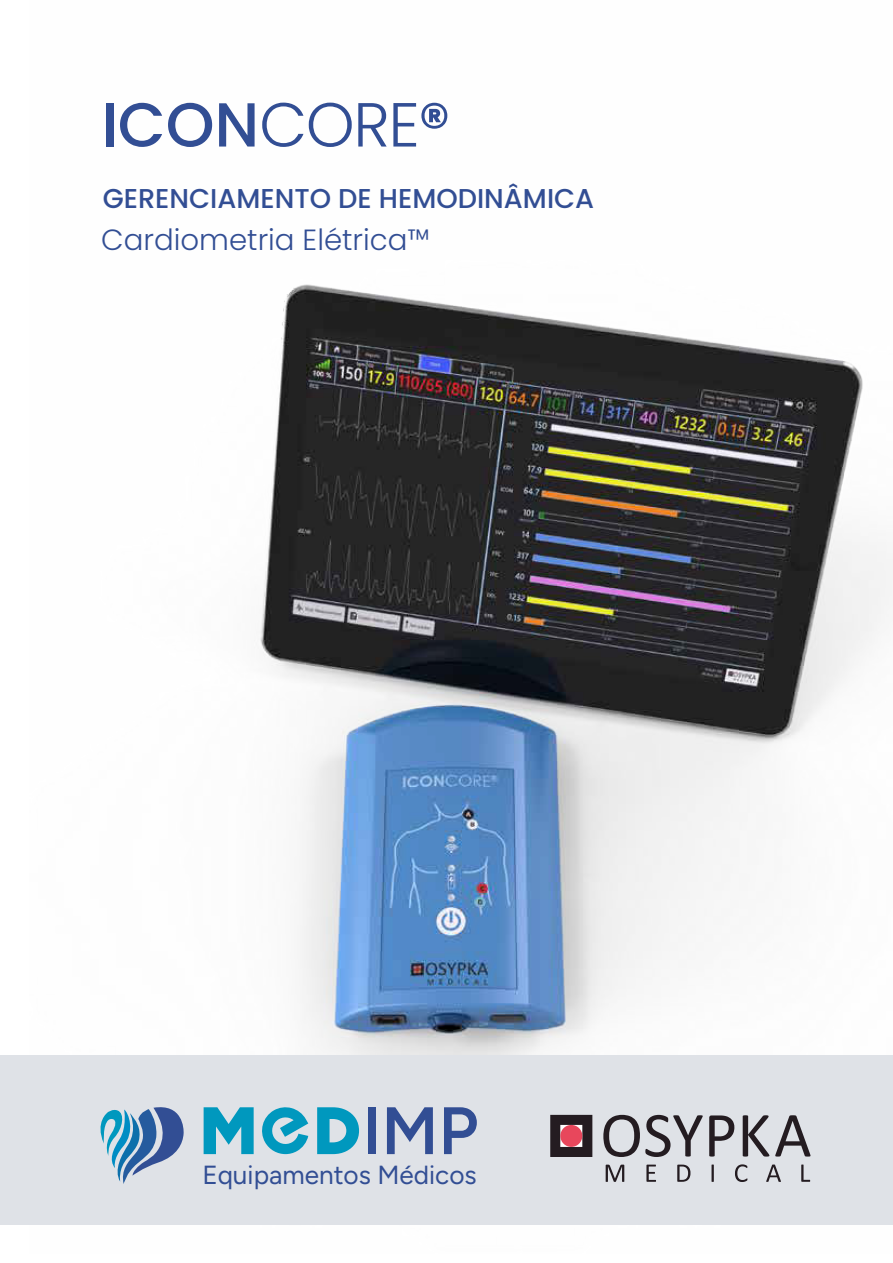
<style>
.page{position:relative;width:893px;height:1263px;background:#fff}
.page>*{position:absolute;margin:0;border:0;box-sizing:border-box;transform-origin:0 0}
.t1{font:500 62.1px "Poppins";color:#324e94}
.t2{font:300 29.25px "Poppins";color:#324e94}
.t3{font:500 27.3px "Poppins";color:#324e94}
.t4{font:26.25px "Figtree";color:#324e94}
.s1{font-weight:300}
</style>
<div class="page">
<img style="left:30px;top:284px;width:863px;height:941px">
<div style="left:0;top:1055px;width:893px;height:169px;background:#dfe2e7"></div>
<svg style="left:606px;top:1164px;width:18px;height:18px"></svg>
<svg style="left:646px;top:1164px;width:10px;height:18px"></svg>
<svg style="left:677px;top:1164px;width:13px;height:18px"></svg>
<svg style="left:711px;top:1164px;width:3px;height:18px"></svg>
<svg style="left:735px;top:1164px;width:12px;height:18px"></svg>
<svg style="left:766px;top:1164px;width:15px;height:18px"></svg>
<svg style="left:801px;top:1164px;width:9px;height:18px"></svg>
<svg style="left:550px;top:1115px;width:42px;height:42px"></svg>
<div style="left:560px;top:1125px;width:22px;height:22px;background:#e8475c;border-radius:11px"></div>
<svg style="left:603px;top:1115px;width:207px;height:42px"></svg>
<svg style="left:100px;top:1107px;width:84px;height:77px"></svg>
<svg style="left:317px;top:1107px;width:42px;height:47px"></svg>
<div style="left:368px;top:1107px;width:8px;height:47px;background:#324e94"></div>
<svg style="left:387px;top:1107px;width:46px;height:47px"></svg>
<svg style="left:444px;top:1107px;width:33px;height:47px"></svg>
<svg style="left:204px;top:1107px;width:104px;height:47px"></svg>
<h1 class="t1" style="left:101px;top:89px;width:351px">ICON<span class="s1">CORE</span>®</h1>
<p class="t3" style="left:103px;top:183px;width:493px">GERENCIAMENTO DE HEMODINÂMICA</p>
<p class="t2" style="left:101px;top:222px;width:330px">Cardiometria Elétrica™</p>
<p class="t4" style="left:202px;top:1160px;width:276px">Equipamentos Médicos</p>
</div>
